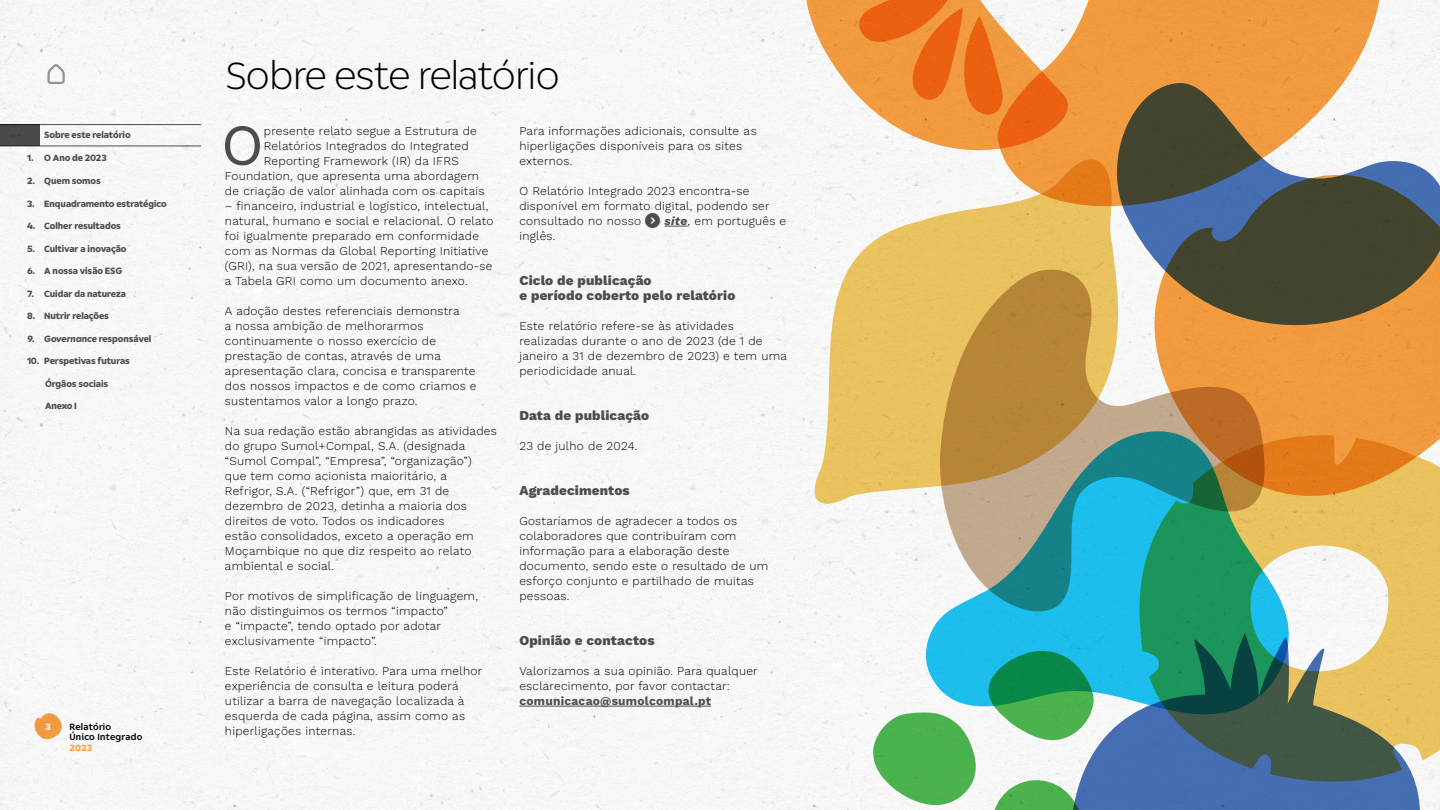
<style>
.page{position:relative;width:1440px;height:810px;background:#fff}
.page>*{position:absolute;margin:0;border:0;box-sizing:border-box;transform-origin:0 0}
.t1{font:54.82px "Sumol Compal Type";color:#4d4d4d}
.t2{font:100 37.5px "Sumol Compal Type";letter-spacing:-.025em;color:#000}
.t3{font:800 13.5px/15px "Work Sans";letter-spacing:.01em;color:#4d4d4d}
.t4{font:300 12px/15px "Work Sans";letter-spacing:.02em;color:#000}
.t5{font:700 12px "Work Sans";letter-spacing:.02em;color:#4d4d4d}
.t6{font:700 9px "Sumol Compal Type";letter-spacing:-.01em;color:#4d4d4d}
.t7{font:italic 700 9px "Sumol Compal Type";letter-spacing:-.01em;color:#4d4d4d}
.t8{font:500 9px/10.5px "Sumol Compal Type";letter-spacing:.03em;color:#000}
.t9{font:700 9px "Sumol Compal Type";color:#faa040}
.t10{font:700 9px "Sumol Compal Type";color:#fff}
.s1{font-style:normal}
.s2{font-weight:700;font-style:italic;color:#4d4d4d}
</style>
<div class="page">
<img style="left:0;top:0;width:1440px;height:810px">
<svg style="left:46px;top:62px;width:20px;height:23px"></svg>
<hr style="left:519px;top:706px;width:192px;height:1px;background:#4d4d4d">
<svg style="left:1293px;top:573px;width:147px;height:210px;fill:#f3f3f3"></svg>
<svg style="left:872px;top:712px;width:106px;height:95px"></svg>
<svg style="left:989px;top:775px;width:81px;height:35px"></svg>
<svg style="left:988px;top:719px;width:82px;height:22px"></svg>
<svg style="left:1129px;top:81px;width:311px;height:286px"></svg>
<svg style="left:752px;top:0;width:243px;height:216px;fill:#f6f6f6"></svg>
<svg style="left:858px;top:0;width:137px;height:117px"></svg>
<svg style="left:803px;top:138px;width:326px;height:372px;fill:#ebc360"></svg>
<svg style="left:995px;top:0;width:397px;height:226px;fill:#f19b3f"></svg>
<svg style="left:925px;top:425px;width:368px;height:294px"></svg>
<svg style="left:1150px;top:169px;width:290px;height:404px"></svg>
<svg style="left:1070px;top:629px;width:354px;height:181px"></svg>
<hr style="left:0;top:124px;width:201px;height:1px;background:#4d4d4d">
<hr style="left:0;top:146px;width:201px;height:1px;background:#4d4d4d">
<div style="left:0;top:124px;width:40px;height:22px;background:#4d4d4d"></div>
<svg style="left:34px;top:713px;width:28px;height:33px"></svg>
<svg style="left:645px;top:213px;width:43px;height:15px"></svg>
<p class="t6" style="left:44px;top:129px;width:88px">Sobre este relatório</p>
<p class="t6" style="left:27px;top:151px;width:81px">1. O Ano de 2023</p>
<p class="t6" style="left:27px;top:175px;width:75px">2. Quem somos</p>
<p class="t6" style="left:27px;top:197px;width:141px">3. Enquadramento estratégico</p>
<p class="t6" style="left:27px;top:220px;width:96px">4. Colher resultados</p>
<p class="t6" style="left:27px;top:242px;width:101px">5. Cultivar a inovação</p>
<p class="t6" style="left:27px;top:265px;width:97px">6. A nossa visão ESG</p>
<p class="t6" style="left:27px;top:287px;width:101px">7. Cuidar da natureza</p>
<p class="t6" style="left:27px;top:310px;width:84px">8. Nutrir relações</p>
<p class="t7" style="left:27px;top:332px;width:126px">9. Governance <span class="s1">responsável</span></p>
<p class="t6" style="left:27px;top:355px;width:105px">10. Perspetivas futuras</p>
<p class="t6" style="left:45px;top:377px;width:65px">Órgãos sociais</p>
<p class="t6" style="left:45px;top:400px;width:33px">Anexo I</p>
<p class="t10" style="left:45px;top:720px;width:7px">3</p>
<p class="t8" style="left:69px;top:721px;width:75px">Relatório<br>Único Integrado</p>
<p class="t9" style="left:69px;top:741px;width:24px">2023</p>
<h2 class="t2" style="left:225px;top:51px;width:336px">Sobre este relatório</h2>
<h1 class="t1" style="left:222px;top:108px;width:42px">O</h1>
<p class="t4" style="left:264px;top:123px;width:215px">presente relato segue a Estrutura de</p>
<p class="t4" style="left:264px;top:138px;width:206px">Relatórios Integrados do Integrated</p>
<p class="t4" style="left:264px;top:153px;width:197px">Reporting Framework (IR) da IFRS</p>
<p class="t4" style="left:225px;top:168px;width:255px">Foundation, que apresenta uma abordagem</p>
<p class="t4" style="left:225px;top:183px;width:261px">de criação de valor alinhada com os capitais</p>
<p class="t4" style="left:225px;top:198px;width:270px">– financeiro, industrial e logístico, intelectual, natural, humano e social e relacional. O relato foi igualmente preparado em conformidade com as Normas da Global Reporting Initiative (GRI), na sua versão de 2021, apresentando-se a Tabela GRI como um documento anexo.</p>
<p class="t4" style="left:225px;top:303px;width:253px">A adoção destes referenciais demonstra<br>a nossa ambição de melhorarmos continuamente o nosso exercício de prestação de contas, através de uma apresentação clara, concisa e transparente dos nossos impactos e de como criamos e sustentamos valor a longo prazo.</p>
<p class="t4" style="left:225px;top:423px;width:273px">Na sua redação estão abrangidas as atividades do grupo Sumol+Compal, S.A. (designada “Sumol Compal”, “Empresa”, “organização”)<br>que tem como acionista maioritário, a Refrigor, S.A. (“Refrigor”) que, em 31 de dezembro de 2023, detinha a maioria dos direitos de voto. Todos os indicadores<br>estão consolidados, exceto a operação em Moçambique no que diz respeito ao relato ambiental e social.</p>
<p class="t4" style="left:225px;top:588px;width:255px">Por motivos de simplificação de linguagem, não distinguimos os termos “impacto”<br>e “impacte”, tendo optado por adotar exclusivamente “impacto”.</p>
<p class="t4" style="left:225px;top:663px;width:259px">Este Relatório é interativo. Para uma melhor experiência de consulta e leitura poderá utilizar a barra de navegação localizada à esquerda de cada página, assim como as hiperligações internas.</p>
<p class="t4" style="left:519px;top:123px;width:239px">Para informações adicionais, consulte as hiperligações disponíveis para os sites externos.</p>
<p class="t4" style="left:519px;top:183px;width:252px">O Relatório Integrado 2023 encontra-se disponível em formato digital, podendo ser consultado no nosso</p>
<p class="t4" style="left:665px;top:213px;width:123px"><span class="s2">site</span>, em português e</p>
<p class="t4" style="left:519px;top:228px;width:38px">inglês.</p>
<p class="t3" style="left:519px;top:272px;width:218px">Ciclo de publicação<br>e período coberto pelo relatório</p>
<p class="t4" style="left:519px;top:318px;width:269px">Este relatório refere-se às atividades realizadas durante o ano de 2023 (de 1 de janeiro a 31 de dezembro de 2023) e tem uma periodicidade anual.</p>
<p class="t3" style="left:519px;top:407px;width:131px">Data de publicação</p>
<p class="t4" style="left:519px;top:438px;width:119px">23 de julho de 2024.</p>
<p class="t3" style="left:519px;top:482px;width:112px">Agradecimentos</p>
<p class="t4" style="left:519px;top:513px;width:251px">Gostaríamos de agradecer a todos os colaboradores que contribuíram com informação para a elaboração deste documento, sendo este o resultado de um esforço conjunto e partilhado de muitas pessoas.</p>
<p class="t3" style="left:519px;top:632px;width:137px">Opinião e contactos</p>
<p class="t4" style="left:519px;top:663px;width:240px">Valorizamos a sua opinião. Para qualquer esclarecimento, por favor contactar:</p>
<p class="t5" style="left:519px;top:692px;width:193px">comunicacao@sumolcompal.pt</p>
</div>
